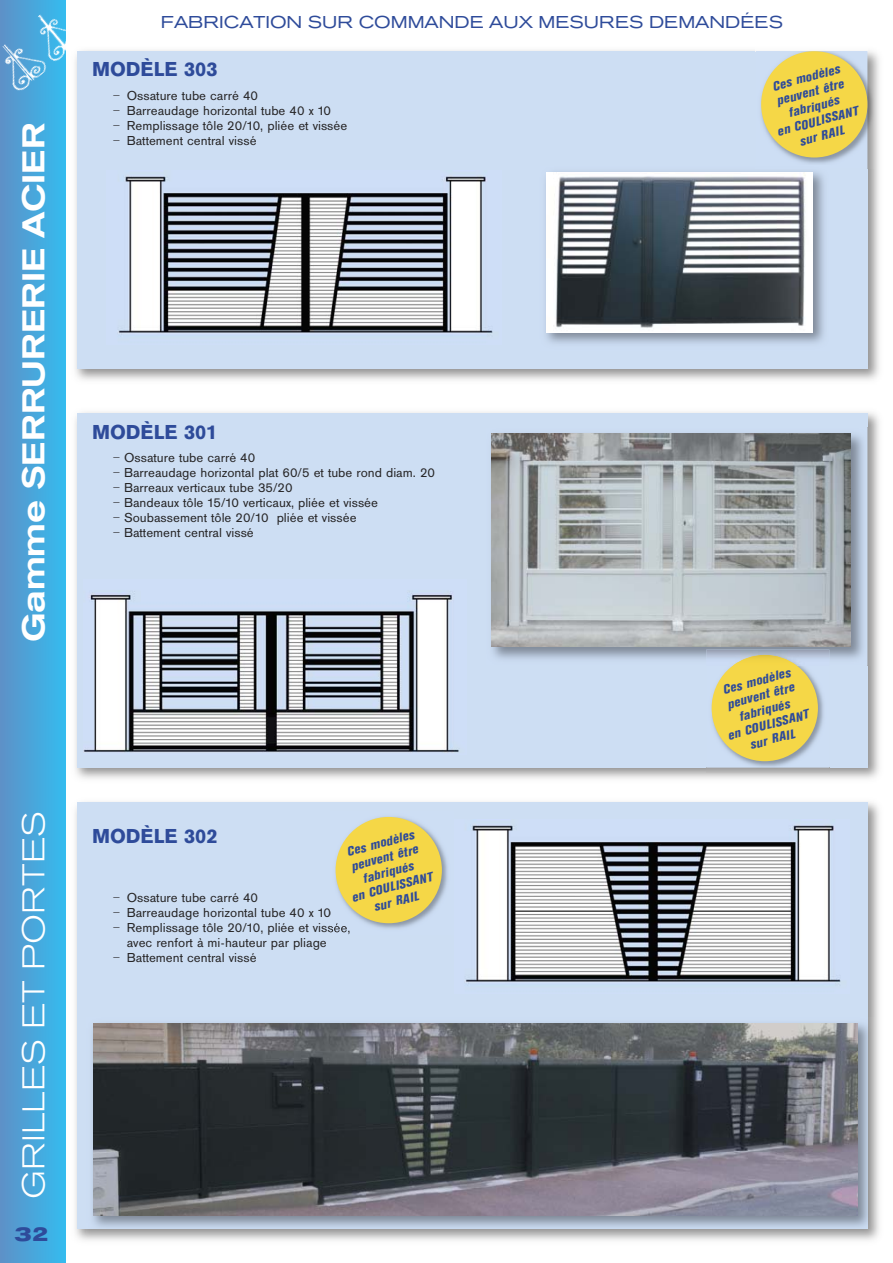
<style>
.page{position:relative;width:893px;height:1263px;background:#fff}
.page>*{position:absolute;margin:0;border:0;box-sizing:border-box;transform-origin:0 0}
.t1{font:33px "Agrotesk Medium Extend";color:#fff;scale:.95 1}
.t2{font:33px "Agrotesk Light Extend";color:#fff}
.t3{font:700 21px "Agrotesk";color:#2e4b9a}
.t4{font:21px "Agrotesk Bold Extend";color:#2e4b9a}
.t5{font:18px "Agrotesk Regular Extend";color:#2e4b9a}
.t6{font:13.5px/15px "Agrotesk";color:#272627}
.t7{font:italic 13.5px/15px "Agrotesk Super";color:#2e4b9a;text-align:center}
</style>
<div class="page">
<img style="left:75px;top:50px;width:804px;height:330px">
<div style="left:77px;top:51px;width:790px;height:317px;background:#cddef3"></div>
<img style="left:118px;top:176px;width:375px;height:157px">
<img style="left:756px;top:50px;width:123px;height:119px">
<div style="left:761px;top:51px;width:106px;height:107px;background:#f5d747;border-radius:50%"></div>
<img style="left:545px;top:172px;width:279px;height:172px">
<img style="left:756px;top:165px;width:75px;height:4px">
<img style="left:546px;top:172px;width:266px;height:160px">
<img style="left:75px;top:802px;width:804px;height:439px">
<div style="left:77px;top:802px;width:790px;height:427px;background:#cddef3"></div>
<img style="left:465px;top:825px;width:376px;height:157px">
<img style="left:87px;top:1017px;width:789px;height:217px">
<img style="left:94px;top:1024px;width:763px;height:192px">
<img style="left:75px;top:412px;width:804px;height:367px">
<div style="left:77px;top:413px;width:790px;height:355px;background:#cddef3"></div>
<img style="left:84px;top:594px;width:375px;height:159px">
<img style="left:330px;top:816px;width:118px;height:118px">
<div style="left:336px;top:817px;width:106px;height:106px;background:#f5d747;border-radius:50%"></div>
<img style="left:706px;top:666px;width:123px;height:106px">
<div style="left:712px;top:655px;width:106px;height:106px;background:#f5d747;border-radius:50%"></div>
<div style="left:0;top:0;width:66px;height:1263px;background:linear-gradient(to right,#5e91c7,#35bbee)"></div>
<img style="left:0;top:2px;width:86px;height:93px">
<img style="left:491px;top:427px;width:380px;height:239px">
<img style="left:706px;top:649px;width:123px;height:17px">
<img style="left:733px;top:655px;width:64px;height:11px">
<img style="left:492px;top:434px;width:358px;height:212px">
<h1 class="t1" style="left:19px;top:642px;width:549px;rotate:-90deg">Gamme SERRURERIE ACIER</h1>
<h1 class="t2" style="left:22px;top:1199px;width:390px;rotate:-90deg">GRILLES ET PORTES</h1>
<h2 class="t4" style="left:15px;top:1225px;width:36px">32</h2>
<h3 class="t5" style="left:161px;top:16px;width:624px">FABRICATION SUR COMMANDE AUX MESURES DEMANDÉES</h3>
<h2 class="t3" style="left:92px;top:62px;width:127px">MODÈLE 303</h2>
<p class="t6" style="left:113px;top:89px;width:146px">– Ossature tube carré 40</p>
<p class="t6" style="left:113px;top:104px;width:219px">– Barreaudage horizontal tube 40 x 10</p>
<p class="t6" style="left:113px;top:119px;width:236px">– Remplissage tôle 20/10, pliée et vissée</p>
<p class="t6" style="left:113px;top:134px;width:145px">– Battement central vissé</p>
<p class="t7" style="left:765px;top:82px;width:85px;rotate:-15deg">Ces modèles peuvent être fabriqués<br>en COULISSANT sur RAIL</p>
<h2 class="t3" style="left:92px;top:425px;width:124px">MODÈLE 301</h2>
<p class="t6" style="left:113px;top:452px;width:144px">– Ossature tube carré 40</p>
<p class="t6" style="left:113px;top:467px;width:323px">– Barreaudage horizontal plat 60/5 et tube rond diam. 20</p>
<p class="t6" style="left:113px;top:482px;width:181px">– Barreaux verticaux tube 35/20</p>
<p class="t6" style="left:113px;top:497px;width:266px">– Bandeaux tôle 15/10 verticaux, pliée et vissée</p>
<p class="t6" style="left:113px;top:512px;width:245px">– Soubassement tôle 20/10 pliée et vissée</p>
<p class="t6" style="left:113px;top:527px;width:142px">– Battement central vissé</p>
<h2 class="t3" style="left:92px;top:829px;width:127px">MODÈLE 302</h2>
<p class="t7" style="left:339px;top:848px;width:85px;rotate:-15deg">Ces modèles peuvent être fabriqués<br>en COULISSANT sur RAIL</p>
<p class="t6" style="left:113px;top:892px;width:146px">– Ossature tube carré 40</p>
<p class="t6" style="left:113px;top:907px;width:219px">– Barreaudage horizontal tube 40 x 10</p>
<p class="t6" style="left:127px;top:922px;width:225px;text-indent:-13px">– Remplissage tôle 20/10, pliée et vissée, avec renfort à mi-hauteur par pliage</p>
<p class="t6" style="left:113px;top:952px;width:145px">– Battement central vissé</p>
<p class="t7" style="left:715px;top:686px;width:85px;rotate:-15deg">Ces modèles peuvent être fabriqués<br>en COULISSANT sur RAIL</p>
</div>
